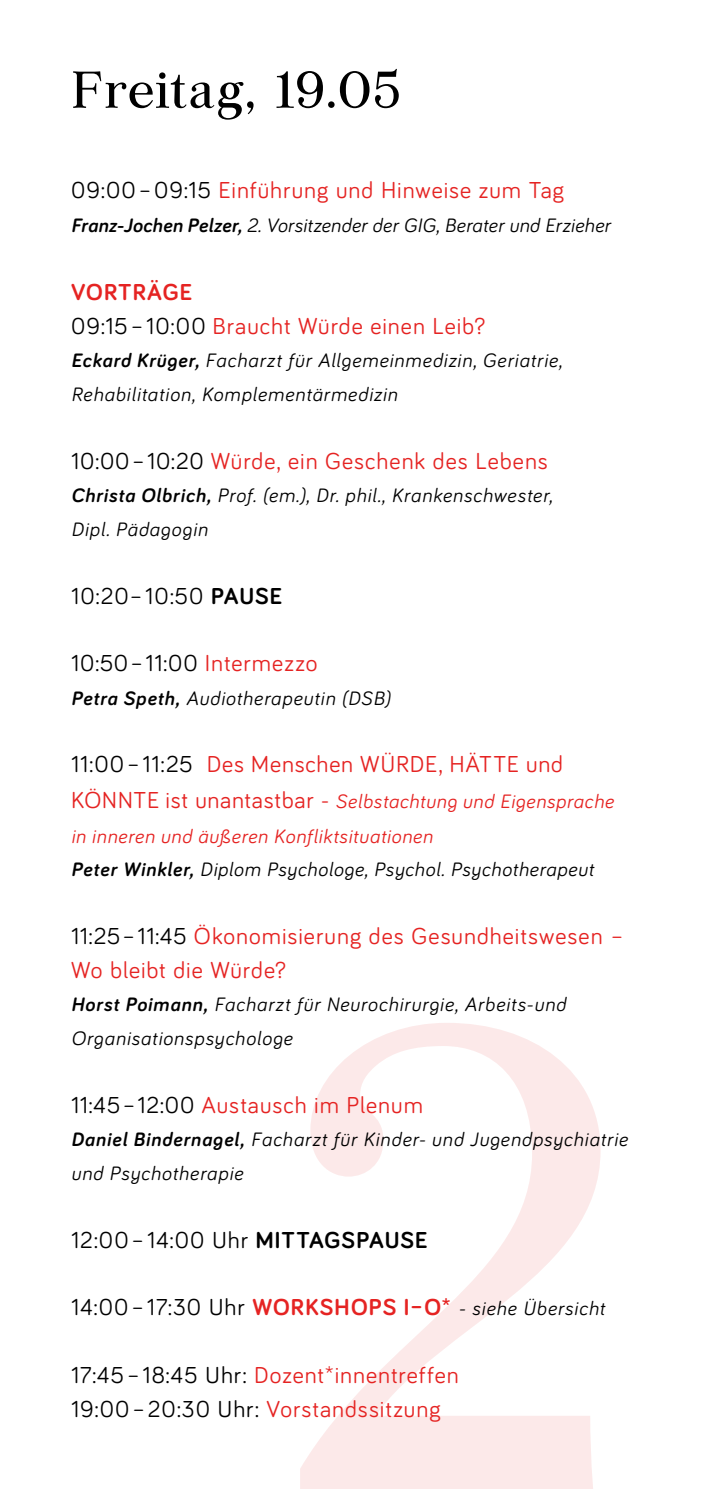
<style>
.page{position:relative;width:709px;height:1489px;background:#fff}
.page>*{position:absolute;margin:0;border:0;box-sizing:border-box;transform-origin:0 0}
.t1{font:51.5px "Archive";letter-spacing:.005em;color:#000}
.t2{font:23.75px/33.8px "Bariol";letter-spacing:.04em;color:#e52322}
.t3{font:23.75px "Bariol";letter-spacing:.04em;color:#000}
.t4{font:italic 20px/33.8px "Bariol";letter-spacing:.045em;color:#000}
.t5{font:italic 20px/34.2px "Bariol";letter-spacing:.035em;color:#e52322}
.t6{font:italic 20px "Bariol";letter-spacing:.015em;color:#000}
.s1{color:#000}
.s2{font-weight:700}
.s3{color:#e52322}
.s4{font-style:normal;font-size:23.75px}
.s5{font-weight:700;color:#000}
.s6{font-weight:700;font-style:normal;font-size:23.75px;color:#e52322}
</style>
<div class="page">
<svg style="left:300px;top:1023px;width:301px;height:465px"></svg>
<h1 class="t1" style="left:71px;top:61px;width:332px">Freitag, 19.05</h1>
<p class="t2" style="left:71px;top:172px;width:494px"><span class="s1">09:00 – 09:15</span> Einführung und Hinweise zum Tag</p>
<p class="t6" style="left:71px;top:212px;width:541px"><span class="s2">Franz-Jochen Pelzer,</span> 2. Vorsitzender der GIG, Berater und Erzieher</p>
<p class="t2" style="left:71px;top:273px;width:416px"><span class="s2">VORTRÄGE<br></span><span class="s1">09:15 – 10:00</span> Braucht Würde einen Leib?</p>
<p class="t4" style="left:71px;top:342px;width:492px"><span class="s2">Eckard Krüger,</span> Facharzt für Allgemeinmedizin, Geriatrie,<br>Rehabilitation, Komplementärmedizin</p>
<p class="t2" style="left:71px;top:442px;width:478px"><span class="s1">10:00 – 10:20</span> Würde, ein Geschenk des Lebens</p>
<p class="t4" style="left:71px;top:477px;width:483px"><span class="s2">Christa Olbrich,</span> Prof. (em.), Dr. phil., Krankenschwester,<br>Dipl. Pädagogin</p>
<p class="t3" style="left:71px;top:579px;width:213px">10:20– 10:50 <span class="s2">PAUSE</span></p>
<p class="t3" style="left:71px;top:647px;width:248px">10:50 – 11:00 <span class="s3">Intermezzo</span></p>
<p class="t4" style="left:71px;top:680px;width:321px"><span class="s2">Petra Speth,</span> Audiotherapeutin (DSB)</p>
<p class="t2" style="left:71px;top:746px;width:493px"><span class="s1">11:00 – 11:25</span> Des Menschen WÜRDE, HÄTTE und</p>
<p class="t5" style="left:71px;top:782px;width:544px"><span class="s4">KÖNNTE ist unantastbar -</span> Selbstachtung und Eigensprache in inneren und äußeren Konfliktsituationen<br><span class="s5">Peter Winkler,</span> <span class="s1">Diplom Psychologe, Psychol. Psychotherapeut</span></p>
<p class="t2" style="left:71px;top:917px;width:554px"><span class="s1">11:25 – 11:45</span> Ökonomisierung des Gesundheitswesen –<br>Wo bleibt die Würde?</p>
<p class="t4" style="left:71px;top:986px;width:496px"><span class="s2">Horst Poimann,</span> Facharzt für Neurochirurgie, Arbeits-und<br>Organisationspsychologe</p>
<p class="t2" style="left:71px;top:1086px;width:353px"><span class="s1">11:45 – 12:00</span> Austausch im Plenum</p>
<p class="t4" style="left:71px;top:1121px;width:558px"><span class="s2">Daniel Bindernagel,</span> Facharzt für Kinder- und Jugendpsychiatrie und Psychotherapie</p>
<p class="t3" style="left:71px;top:1223px;width:358px">12:00 – 14:00 Uhr <span class="s2">MITTAGSPAUSE</span></p>
<p class="t4" style="left:71px;top:1290px;width:535px"><span class="s4">14:00 – 17:30 Uhr</span> <span class="s6">WORKSHOPS I–O*</span> - siehe Übersicht</p>
<p class="t2" style="left:71px;top:1356px;width:389px"><span class="s1">17:45 – 18:45 Uhr:</span> Dozent*innentreffen<br><span class="s1">19:00 – 20:30 Uhr:</span> Vorstandssitzung</p>
</div>
